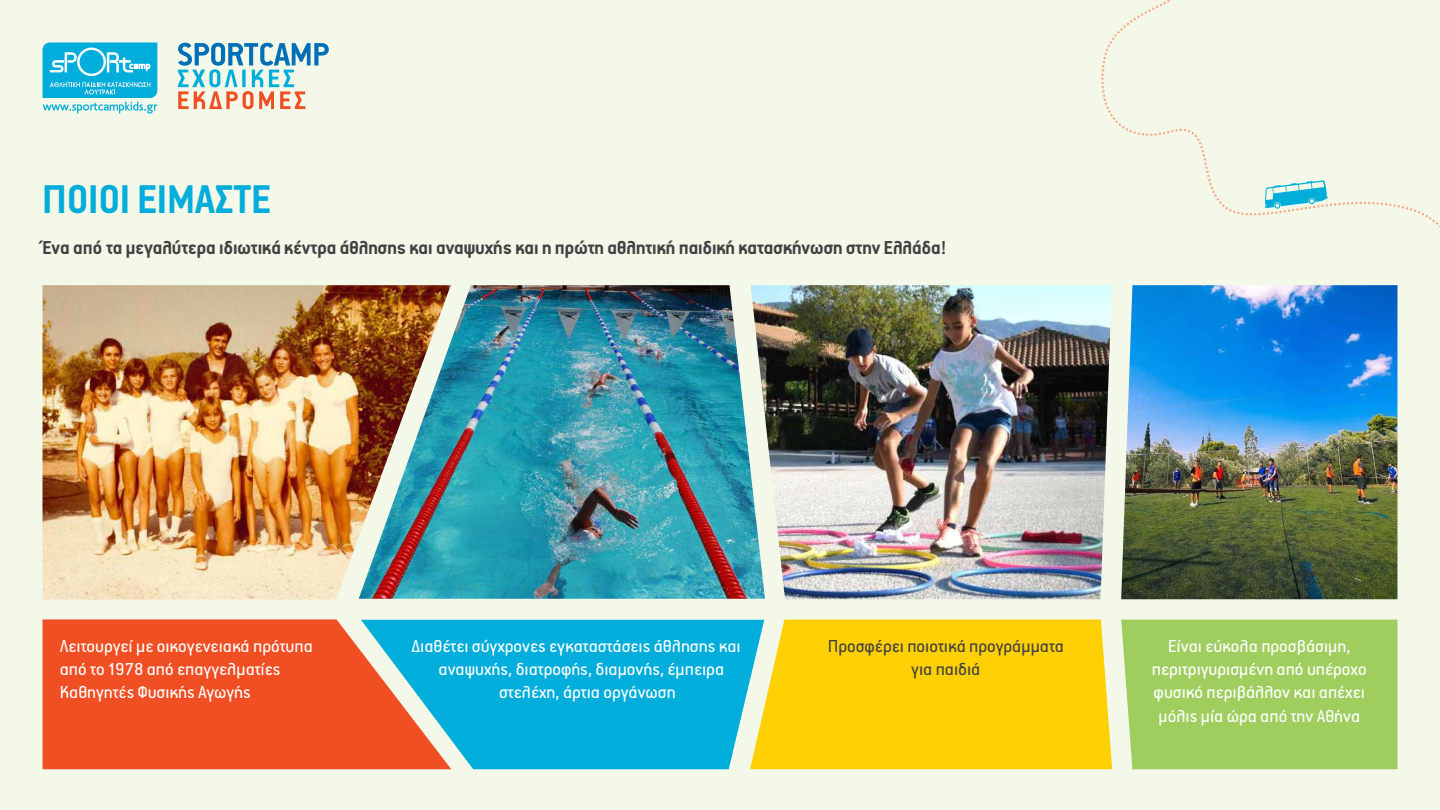
<style>
.page{position:relative;width:1440px;height:810px;background:#f3f8e8}
.page>*{position:absolute;margin:0;border:0;box-sizing:border-box;transform-origin:0 0}
.t1{font:700 45px "PF Premier Text";color:#00addb}
.t2{font:700 21px "PF Premier Text";color:#414042}
.t3{font:19.5px/23.4px "PF Premier Text";color:#fff;text-align:center}
.t4{font:19.5px/23.4px "PF Premier Text";color:#414042;text-align:center}
</style>
<div class="page">
<svg style="left:43px;top:43px;width:114px;height:71px"></svg>
<svg style="left:178px;top:43px;width:151px;height:66px"></svg>
<div style="left:43px;top:619px;width:408px;height:150px;background:#f04e23"></div>
<div style="left:1121px;top:620px;width:276px;height:149px;background:#9fce5e"></div>
<div style="left:764px;top:620px;width:348px;height:149px;background:#ffd105"></div>
<svg style="left:361px;top:620px;width:403px;height:149px;background:#2cabca"></svg>
<img style="left:43px;top:285px;width:316px;height:315px">
<img style="left:1121px;top:296px;width:276px;height:303px">
<img style="left:765px;top:285px;width:347px;height:314px">
<img style="left:359px;top:285px;width:406px;height:314px">
<svg style="left:1101px;top:0;width:339px;height:296px"></svg>
<svg style="left:1265px;top:180px;width:62px;height:29px"></svg>
<h1 class="t1" style="left:43px;top:177px;width:230px">ΠΟΙΟΙ ΕΙΜΑΣΤΕ</h1>
<p class="t2" style="left:43px;top:237px;width:905px">Ένα από τα μεγαλύτερα ιδιωτικά κέντρα άθλησης και αναψυχής και η πρώτη αθλητική παιδική κατασκήνωση στην Ελλάδα!</p>
<p class="t3" style="left:60px;top:634px;width:254px;text-align:left">Λειτουργεί με οικογενειακά πρότυπα από το 1978 από επαγγελματίες<br>Καθηγητές Φυσικής Αγωγής</p>
<p class="t3" style="left:412px;top:634px;width:331px">Διαθέτει σύγχρονες εγκαταστάσεις άθλησης και</p>
<p class="t3" style="left:439px;top:657px;width:287px">αναψυχής, διατροφής, διαμονής, έμπειρα</p>
<p class="t3" style="left:499px;top:681px;width:178px">στελέχη, άρτια οργάνωση</p>
<p class="t4" style="left:828px;top:634px;width:238px">Προσφέρει ποιοτικά προγράμματα για παιδιά</p>
<p class="t3" style="left:1152px;top:634px;width:216px">Είναι εύκολα προσβάσιμη, περιτριγυρισμένη από υπέροχο φυσικό περιβάλλον και απέχει μόλις μία ώρα από την Αθήνα</p>
</div>
